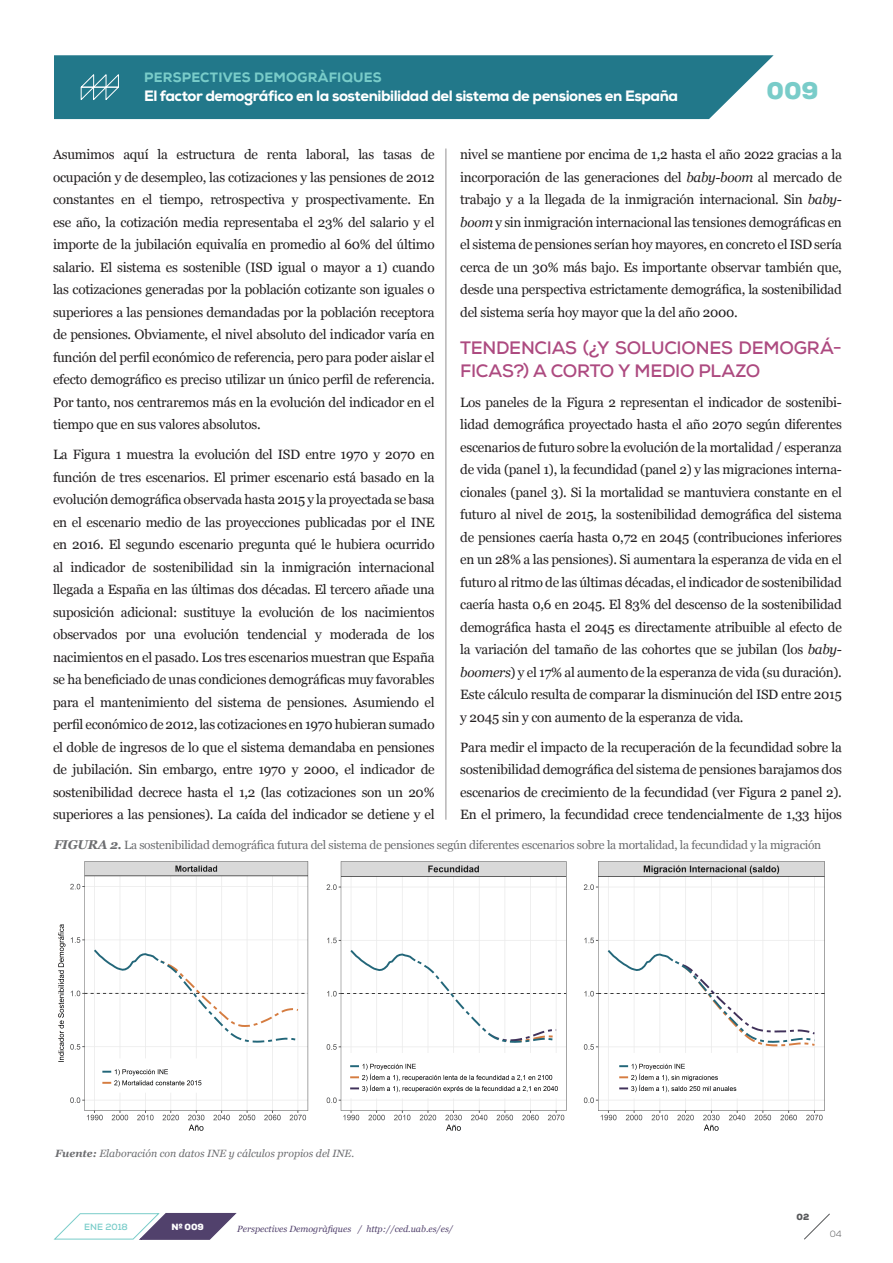
<style>
.page{position:relative;width:893px;height:1263px;background:#fff}
.page>*{position:absolute;margin:0;border:0;box-sizing:border-box;transform-origin:0 0}
.t1{font:900 24.15px "Nexa";color:#79ccc9}
._2{font:700 18px/22.5px "Nexa";letter-spacing:-.015em;color:#ad4a80}
.t2{font:800 15px "Nexa";letter-spacing:-.03em;color:#fff}
._1{font:13.5px/22.5px "Georgia";letter-spacing:-.02em;color:#231f20;text-align:justify}
.t3{font:800 13.5px "Nexa";letter-spacing:.015em;color:#79ccc9}
.Título_foto{font:12px "Georgia";letter-spacing:-.025em;color:#6c6d70}
.Título_foto-2{font:italic 10.5px "Georgia";color:#6c6d70}
.Texto_cursiva_SUBIND{font:italic 9px "Georgia";color:#51416c}
.Texto_pequeño{font:700 9px "Nexa";color:#79ccc9}
.t4{font:900 9px "Nexa";color:#fff}
.t5{font:900 9px "Nexa";color:#57585a}
.t6{font:300 9px "Nexa";color:#57585a}
.s1{font-style:italic}
.s2{font-weight:700;font-style:italic;font-size:12.75px}
.s3{font-weight:700;font-style:italic}
.s4{font-weight:700}
</style>
<div class="page">
<hr style="left:446px;top:149px;width:1px;height:671px;background:#231f20">
<img style="left:58px;top:861px;width:767px;height:270px">
<div style="left:54px;top:55px;width:720px;height:64px;background:#22788a"></div>
<svg style="left:79px;top:73px;width:41px;height:28px"></svg>
<svg style="left:53px;top:1213px;width:184px;height:27px"></svg>
<svg style="left:804px;top:1213px;width:26px;height:27px"></svg>
<p class="t3" style="left:144px;top:69px;width:239px">PERSPECTIVES DEMOGRÀFIQUES</p>
<p class="t2" style="left:144px;top:86px;width:536px">El factor demográfico en la sostenibilidad del sistema de pensiones en España</p>
<p class="t1" style="left:766px;top:75px;width:54px">009</p>
<p class="_1" style="left:53px;top:143px;width:383px">Asumimos aquí la estructura de renta laboral, las tasas de ocupación y de desempleo, las cotizaciones y las pensiones de 2012 constantes en el tiempo, retrospectiva y prospectivamente. En ese año, la cotización media representaba el 23% del salario y el importe de la jubilación equivalía en promedio al 60% del último salario. El sistema es sostenible (ISD igual o mayor a 1) cuando las cotizaciones generadas por la población cotizante son iguales o superiores a las pensiones demandadas por la población receptora de pensiones. Obviamente, el nivel absoluto del indicador varía en función del perfil económico de referencia, pero para poder aislar el efecto demográfico es preciso utilizar un único perfil de referencia.<br>Por tanto, nos centraremos más en la evolución del indicador en el tiempo que en sus valores absolutos.</p>
<p class="_1" style="left:53px;top:443px;width:383px">La Figura 1 muestra la evolución del ISD entre 1970 y 2070 en función de tres escenarios. El primer escenario está basado en la evolución demográfica observada hasta 2015 y la proyectada se basa en el escenario medio de las proyecciones publicadas por el INE en 2016. El segundo escenario pregunta qué le hubiera ocurrido al indicador de sostenibilidad sin la inmigración internacional llegada a España en las últimas dos décadas. El tercero añade una suposición adicional: sustituye la evolución de los nacimientos observados por una evolución tendencial y moderada de los nacimientos en el pasado. Los tres escenarios muestran que España se ha beneficiado de unas condiciones demográficas muy favorables para el mantenimiento del sistema de pensiones. Asumiendo el perfil económico de 2012, las cotizaciones en 1970 hubieran sumado el doble de ingresos de lo que el sistema demandaba en pensiones de jubilación. Sin embargo, entre 1970 y 2000, el indicador de sostenibilidad decrece hasta el 1,2 (las cotizaciones son un 20% superiores a las pensiones). La caída del indicador se detiene y el</p>
<p class="_1" style="left:460px;top:143px;width:383px">nivel se mantiene por encima de 1,2 hasta el año 2022 gracias a la incorporación de las generaciones del <span class="s1">baby-boom</span> al mercado de trabajo y a la llegada de la inmigración internacional. Sin <span class="s1">baby&shy;boom</span> y sin inmigración internacional las tensiones demográficas en el sistema de pensiones serían hoy mayores, en concreto el ISD sería cerca de un 30% más bajo. Es importante observar también que, desde una perspectiva estrictamente demográfica, la sostenibilidad del sistema sería hoy mayor que la del año 2000.</p>
<p class="_2" style="left:460px;top:337px;width:383px">TENDENCIAS (¿Y SOLUCIONES DEMOGRÁ-<br>FICAS?) A CORTO Y MEDIO PLAZO</p>
<p class="_1" style="left:460px;top:391px;width:383px">Los paneles de la Figura 2 representan el indicador de sostenibi&shy;lidad demográfica proyectado hasta el año 2070 según diferentes escenarios de futuro sobre la evolución de la mortalidad / esperanza de vida (panel 1), la fecundidad (panel 2) y las migraciones interna&shy;cionales (panel 3). Si la mortalidad se mantuviera constante en el futuro al nivel de 2015, la sostenibilidad demográfica del sistema de pensiones caería hasta 0,72 en 2045 (contribuciones inferiores en un 28% a las pensiones). Si aumentara la esperanza de vida en el futuro al ritmo de las últimas décadas, el indicador de sostenibilidad caería hasta 0,6 en 2045. El 83% del descenso de la sostenibilidad demográfica hasta el 2045 es directamente atribuible al efecto de la variación del tamaño de las cohortes que se jubilan (los <span class="s1">baby&shy;boomers</span>) y el 17% al aumento de la esperanza de vida (su duración).<br>Este cálculo resulta de comparar la disminución del ISD entre 2015 y 2045 sin y con aumento de la esperanza de vida.</p>
<p class="_1" style="left:460px;top:736px;width:383px">Para medir el impacto de la recuperación de la fecundidad sobre la sostenibilidad demográfica del sistema de pensiones barajamos dos escenarios de crecimiento de la fecundidad (ver Figura 2 panel 2).<br>En el primero, la fecundidad crece tendencialmente de 1,33 hijos</p>
<p class="Título_foto" style="left:54px;top:838px;width:769px"><span class="s2">FIGURA 2</span><span class="s3">.</span> La sostenibilidad demográfica futura del sistema de pensiones según diferentes escenarios sobre la mortalidad, la fecundidad y la migración</p>
<p class="Título_foto-2" style="left:55px;top:1146px;width:301px"><span class="s4">Fuente:</span> Elaboración con datos INE y cálculos propios del INE.</p>
<p class="Texto_pequeño" style="left:84px;top:1221px;width:45px">ENE 2018</p>
<p class="t4" style="left:171px;top:1221px;width:34px">Nº 009</p>
<p class="Texto_cursiva_SUBIND" style="left:237px;top:1223px;width:217px">Perspectives Demogràfiques / http://ced.uab.es/es/</p>
<p class="t5" style="left:797px;top:1211px;width:14px">02</p>
<p class="t6" style="left:830px;top:1229px;width:13px">04</p>
</div>
